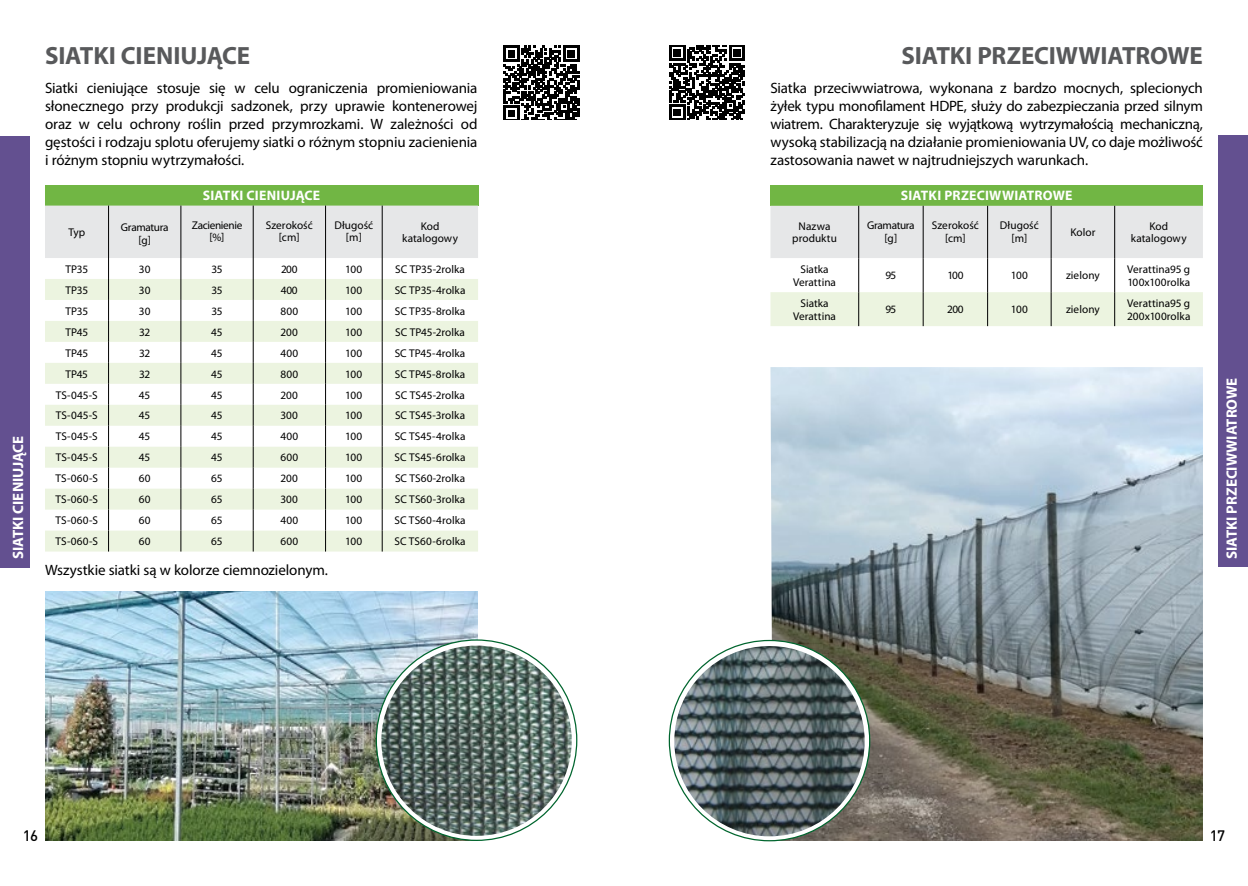
<style>
.page{position:relative;width:1248px;height:886px;background:#fff}
.page>*{position:absolute;margin:0;border:0;box-sizing:border-box;transform-origin:0 0}
.t1{font:700 25px "Myriad Pro";letter-spacing:-.01em;color:#58595b}
.t2{font:15px/18px "Myriad Pro";letter-spacing:-.01em;color:#000;text-align:justify}
.t3{font:700 15px "Myriad Pro";letter-spacing:-.005em;color:#fff}
.t4{font:500 15px "DIN Pro";color:#000}
.t5{font:700 13.75px "Myriad Pro";letter-spacing:.01em;color:#fff}
.t6{font:11.25px/12.5px "Myriad Pro";color:#000;text-align:center}
.t7{font:11.25px/12.5px "Myriad Pro";letter-spacing:-.03em;color:#000;text-align:center}
</style>
<div class="page">
<div style="left:1218px;top:136px;width:29px;height:431px;background:#635090"></div>
<div style="left:0;top:136px;width:29px;height:431px;background:#635090"></div>
<div style="left:770px;top:185px;width:432px;height:21px;background:#71b644"></div>
<svg style="left:770px;top:206px;width:432px;height:120px"></svg>
<hr style="left:858px;top:258px;width:1px;height:34px;background:#000">
<hr style="left:922px;top:258px;width:1px;height:34px;background:#000">
<hr style="left:1050px;top:258px;width:1px;height:34px;background:#000">
<hr style="left:1114px;top:258px;width:1px;height:34px;background:#000">
<hr style="left:858px;top:292px;width:1px;height:34px;background:#000">
<hr style="left:922px;top:292px;width:1px;height:34px;background:#000">
<hr style="left:1050px;top:292px;width:1px;height:34px;background:#000">
<hr style="left:1114px;top:292px;width:1px;height:34px;background:#000">
<hr style="left:987px;top:258px;width:1px;height:34px;background:#000">
<hr style="left:987px;top:292px;width:1px;height:34px;background:#000">
<hr style="left:858px;top:206px;width:1px;height:52px;background:#000">
<hr style="left:922px;top:206px;width:1px;height:52px;background:#000">
<hr style="left:987px;top:206px;width:1px;height:52px;background:#000">
<hr style="left:1050px;top:206px;width:1px;height:52px;background:#000">
<hr style="left:1114px;top:206px;width:1px;height:52px;background:#000">
<div style="left:45px;top:185px;width:433px;height:21px;background:#71b644"></div>
<svg style="left:45px;top:206px;width:433px;height:345px"></svg>
<hr style="left:108px;top:206px;width:1px;height:52px;background:#000">
<hr style="left:181px;top:206px;width:1px;height:52px;background:#000">
<hr style="left:253px;top:206px;width:1px;height:52px;background:#000">
<hr style="left:325px;top:206px;width:1px;height:52px;background:#000">
<hr style="left:382px;top:206px;width:1px;height:52px;background:#000">
<img style="left:45px;top:591px;width:432px;height:250px">
<svg style="left:376px;top:640px;width:200px;height:200px"></svg>
<img style="left:381px;top:645px;width:190px;height:191px;border-radius:95px">
<img style="left:770px;top:367px;width:432px;height:474px">
<svg style="left:669px;top:640px;width:200px;height:201px"></svg>
<img style="left:674px;top:646px;width:190px;height:190px;border-radius:95px">
<svg style="left:503px;top:46px;width:76px;height:74px"></svg>
<svg style="left:669px;top:45px;width:76px;height:75px"></svg>
<h2 class="t3" style="left:8px;top:559px;width:125px;rotate:-90deg">SIATKI CIENIUJĄCE</h2>
<h1 class="t1" style="left:45px;top:39px;width:207px">SIATKI CIENIUJĄCE</h1>
<p class="t2" style="left:45px;top:79px;width:434px">Siatki cieniujące stosuje się w celu ograniczenia promieniowania słonecznego przy produkcji sadzonek, przy uprawie kontenerowej oraz w celu ochrony roślin przed przymrozkami. W zależności od gęstości i rodzaju splotu oferujemy siatki o różnym stopniu zacienienia i różnym stopniu wytrzymałości.</p>
<p class="t5" style="left:203px;top:187px;width:119px">SIATKI CIENIUJĄCE</p>
<p class="t6" style="left:68px;top:226px;width:18px">Typ</p>
<p class="t7" style="left:121px;top:221px;width:49px">Gramatura [g]</p>
<p class="t7" style="left:192px;top:219px;width:52px">Zacienienie [%]</p>
<p class="t6" style="left:266px;top:219px;width:48px">Szerokość [cm]</p>
<p class="t6" style="left:334px;top:219px;width:40px">Długość [m]</p>
<p class="t6" style="left:402px;top:220px;width:57px">Kod katalogowy</p>
<p class="t6" style="left:65px;top:262px;width:24px">TP35</p>
<p class="t6" style="left:139px;top:262px;width:13px">30</p>
<p class="t6" style="left:211px;top:262px;width:13px">35</p>
<p class="t6" style="left:281px;top:262px;width:18px">200</p>
<p class="t6" style="left:345px;top:262px;width:19px">100</p>
<p class="t6" style="left:395px;top:262px;width:71px">SC TP35-2rolka</p>
<p class="t6" style="left:65px;top:283px;width:24px">TP35</p>
<p class="t6" style="left:139px;top:283px;width:13px">30</p>
<p class="t6" style="left:211px;top:283px;width:13px">35</p>
<p class="t6" style="left:281px;top:283px;width:18px">400</p>
<p class="t6" style="left:345px;top:283px;width:19px">100</p>
<p class="t6" style="left:395px;top:283px;width:72px">SC TP35-4rolka</p>
<p class="t6" style="left:65px;top:304px;width:24px">TP35</p>
<p class="t6" style="left:139px;top:304px;width:13px">30</p>
<p class="t6" style="left:211px;top:304px;width:13px">35</p>
<p class="t6" style="left:280px;top:304px;width:19px">800</p>
<p class="t6" style="left:345px;top:304px;width:19px">100</p>
<p class="t6" style="left:395px;top:304px;width:72px">SC TP35-8rolka</p>
<p class="t6" style="left:65px;top:325px;width:24px">TP45</p>
<p class="t6" style="left:139px;top:325px;width:13px">32</p>
<p class="t6" style="left:211px;top:325px;width:13px">45</p>
<p class="t6" style="left:280px;top:325px;width:19px">200</p>
<p class="t6" style="left:345px;top:325px;width:19px">100</p>
<p class="t6" style="left:395px;top:325px;width:71px">SC TP45-2rolka</p>
<p class="t6" style="left:65px;top:346px;width:24px">TP45</p>
<p class="t6" style="left:139px;top:346px;width:13px">32</p>
<p class="t6" style="left:211px;top:346px;width:13px">45</p>
<p class="t6" style="left:280px;top:346px;width:19px">400</p>
<p class="t6" style="left:345px;top:346px;width:19px">100</p>
<p class="t6" style="left:395px;top:346px;width:72px">SC TP45-4rolka</p>
<p class="t6" style="left:65px;top:367px;width:24px">TP45</p>
<p class="t6" style="left:139px;top:367px;width:13px">32</p>
<p class="t6" style="left:211px;top:367px;width:13px">45</p>
<p class="t6" style="left:280px;top:367px;width:19px">800</p>
<p class="t6" style="left:345px;top:367px;width:19px">100</p>
<p class="t6" style="left:395px;top:367px;width:72px">SC TP45-8rolka</p>
<p class="t6" style="left:56px;top:388px;width:43px">TS-045-S</p>
<p class="t6" style="left:139px;top:388px;width:13px">45</p>
<p class="t6" style="left:211px;top:388px;width:13px">45</p>
<p class="t6" style="left:280px;top:388px;width:19px">200</p>
<p class="t6" style="left:345px;top:388px;width:19px">100</p>
<p class="t6" style="left:395px;top:388px;width:71px">SC TS45-2rolka</p>
<p class="t6" style="left:56px;top:409px;width:43px">TS-045-S</p>
<p class="t6" style="left:139px;top:409px;width:13px">45</p>
<p class="t6" style="left:211px;top:409px;width:13px">45</p>
<p class="t6" style="left:280px;top:409px;width:19px">300</p>
<p class="t6" style="left:345px;top:409px;width:19px">100</p>
<p class="t6" style="left:395px;top:409px;width:72px">SC TS45-3rolka</p>
<p class="t6" style="left:56px;top:430px;width:43px">TS-045-S</p>
<p class="t6" style="left:139px;top:430px;width:13px">45</p>
<p class="t6" style="left:211px;top:430px;width:13px">45</p>
<p class="t6" style="left:280px;top:430px;width:19px">400</p>
<p class="t6" style="left:345px;top:430px;width:19px">100</p>
<p class="t6" style="left:394px;top:430px;width:72px">SC TS45-4rolka</p>
<p class="t6" style="left:56px;top:451px;width:43px">TS-045-S</p>
<p class="t6" style="left:139px;top:451px;width:13px">45</p>
<p class="t6" style="left:211px;top:451px;width:13px">45</p>
<p class="t6" style="left:280px;top:451px;width:19px">600</p>
<p class="t6" style="left:345px;top:451px;width:19px">100</p>
<p class="t6" style="left:394px;top:451px;width:72px">SC TS45-6rolka</p>
<p class="t6" style="left:55px;top:472px;width:44px">TS-060-S</p>
<p class="t6" style="left:139px;top:472px;width:13px">60</p>
<p class="t6" style="left:211px;top:472px;width:13px">65</p>
<p class="t6" style="left:280px;top:472px;width:19px">200</p>
<p class="t6" style="left:345px;top:472px;width:19px">100</p>
<p class="t6" style="left:395px;top:472px;width:72px">SC TS60-2rolka</p>
<p class="t6" style="left:55px;top:493px;width:44px">TS-060-S</p>
<p class="t6" style="left:139px;top:493px;width:13px">60</p>
<p class="t6" style="left:211px;top:493px;width:13px">65</p>
<p class="t6" style="left:280px;top:493px;width:19px">300</p>
<p class="t6" style="left:345px;top:493px;width:19px">100</p>
<p class="t6" style="left:395px;top:493px;width:72px">SC TS60-3rolka</p>
<p class="t6" style="left:55px;top:514px;width:44px">TS-060-S</p>
<p class="t6" style="left:139px;top:514px;width:13px">60</p>
<p class="t6" style="left:211px;top:514px;width:13px">65</p>
<p class="t6" style="left:280px;top:514px;width:19px">400</p>
<p class="t6" style="left:345px;top:514px;width:19px">100</p>
<p class="t6" style="left:394px;top:514px;width:73px">SC TS60-4rolka</p>
<p class="t6" style="left:55px;top:535px;width:44px">TS-060-S</p>
<p class="t6" style="left:139px;top:535px;width:13px">60</p>
<p class="t6" style="left:211px;top:535px;width:13px">65</p>
<p class="t6" style="left:280px;top:535px;width:19px">600</p>
<p class="t6" style="left:345px;top:535px;width:19px">100</p>
<p class="t6" style="left:394px;top:535px;width:73px">SC TS60-6rolka</p>
<h2 class="t2" style="left:45px;top:561px;width:284px">Wszystkie siatki są w kolorze ciemnozielonym.</h2>
<h1 class="t1" style="left:901px;top:39px;width:303px">SIATKI PRZECIWWIATROWE</h1>
<p class="t2" style="left:770px;top:79px;width:434px">Siatka przeciwwiatrowa, wykonana z bardzo mocnych, splecionych żyłek typu monofilament HDPE, służy do zabezpieczania przed silnym wiatrem. Charakteryzuje się wyjątkową wytrzymałością mechaniczną, wysoką stabilizacją na działanie promieniowania UV, co daje możliwość zastosowania nawet w najtrudniejszych warunkach.</p>
<p class="t5" style="left:900px;top:187px;width:173px">SIATKI PRZECIWWIATROWE</p>
<p class="t6" style="left:792px;top:220px;width:46px">Nazwa produktu</p>
<p class="t7" style="left:867px;top:219px;width:49px">Gramatura [g]</p>
<p class="t6" style="left:931px;top:219px;width:48px">Szerokość [cm]</p>
<p class="t6" style="left:999px;top:219px;width:40px">Długość [m]</p>
<p class="t6" style="left:1070px;top:226px;width:26px">Kolor</p>
<p class="t6" style="left:1130px;top:220px;width:57px">Kod katalogowy</p>
<p class="t6" style="left:793px;top:262px;width:44px;line-height:13.5px">Siatka<br>Verattina</p>
<p class="t6" style="left:885px;top:269px;width:12px">95</p>
<p class="t6" style="left:947px;top:269px;width:18px">100</p>
<p class="t6" style="left:1010px;top:269px;width:19px">100</p>
<p class="t6" style="left:1065px;top:269px;width:35px">zielony</p>
<p class="t6" style="left:1127px;top:262px;width:64px;line-height:13.5px;text-align:left">Verattina95 g<br>100x100rolka</p>
<p class="t6" style="left:793px;top:296px;width:44px;line-height:13.5px">Siatka<br>Verattina</p>
<p class="t6" style="left:885px;top:303px;width:12px">95</p>
<p class="t6" style="left:947px;top:303px;width:18px">200</p>
<p class="t6" style="left:1010px;top:303px;width:19px">100</p>
<p class="t6" style="left:1065px;top:303px;width:35px">zielony</p>
<p class="t6" style="left:1126px;top:296px;width:65px;line-height:13.5px;text-align:left">Verattina95 g<br>200x100rolka</p>
<h2 class="t3" style="left:1223px;top:501px;width:143px;rotate:-90deg">TOWARY HANDLOWE</h2>
<h2 class="t3" style="left:1221px;top:559px;width:183px;rotate:-90deg">SIATKI PRZECIWWIATROWE</h2>
<h2 class="t4" style="left:23px;top:825px;width:17px">16</h2>
<h2 class="t4" style="left:1209px;top:825px;width:17px">17</h2>
</div>
